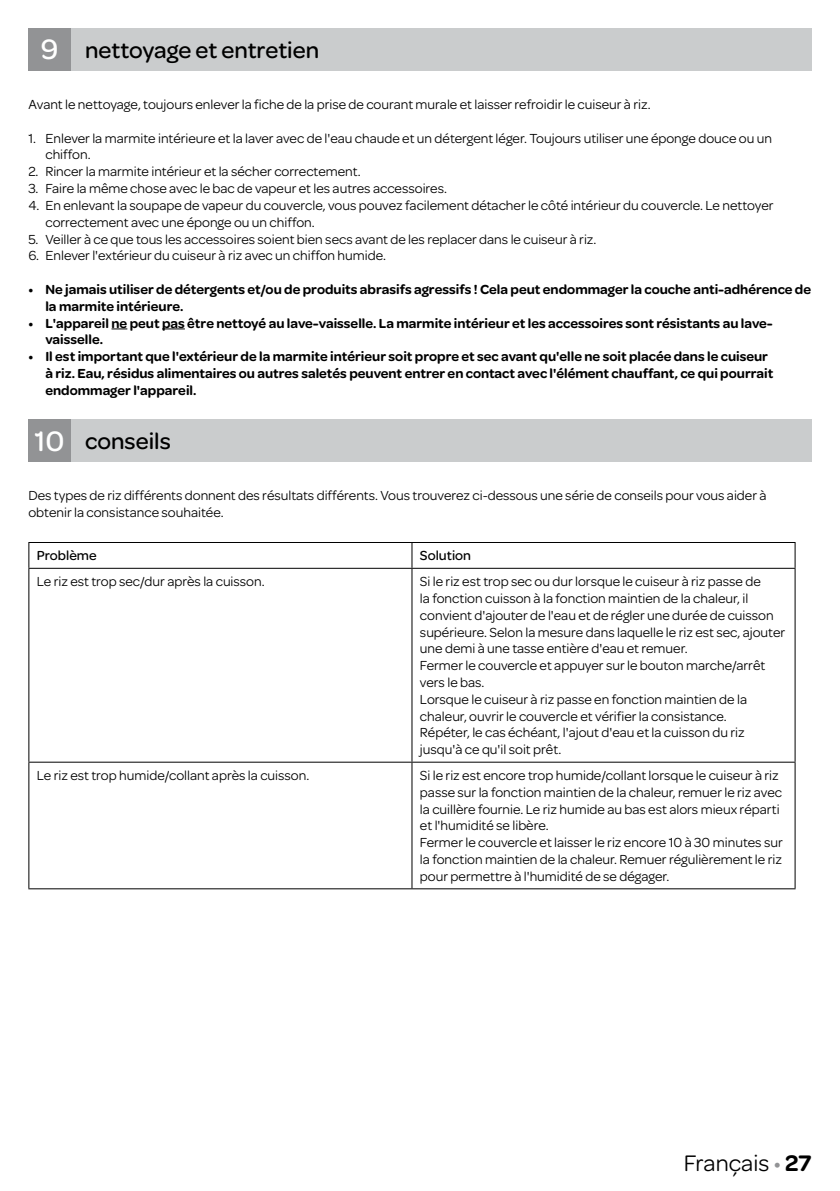
<style>
.page{position:relative;width:840px;height:1191px;background:#fff}
.page>*{position:absolute;margin:0;border:0;box-sizing:border-box;transform-origin:0 0}
.t1{font:500 24px "Omnes";color:#000}
.t2{font:24px "Omnes";color:#000}
.t3{font:14px/16.8px "Omnes";color:#000}
.t4{font:600 14px/16.8px "Omnes";color:#000}
.t5{font:500 14px "Omnes";color:#000}
.s1{font-size:30px;color:#fff}
.s2{color:#929395}
.s3{font-weight:600}
</style>
<div class="page">
<div style="left:57px;top:28px;width:754px;height:43px;background:#cacccd"></div>
<div style="left:28px;top:28px;width:43px;height:43px;background:#929395"></div>
<svg style="left:111px;top:328px;width:16px;height:1px"></svg>
<svg style="left:162px;top:328px;width:23px;height:1px"></svg>
<div style="left:57px;top:420px;width:754px;height:42px;background:#cacccd"></div>
<div style="left:28px;top:420px;width:43px;height:42px;background:#929395"></div>
<hr style="left:28px;top:542px;width:384px;height:1px;background:#000">
<svg style="left:28px;top:543px;width:1px;height:25px"></svg>
<hr style="left:412px;top:542px;width:383px;height:1px;background:#000">
<svg style="left:411px;top:543px;width:1px;height:25px"></svg>
<svg style="left:794px;top:543px;width:1px;height:25px"></svg>
<hr style="left:28px;top:568px;width:384px;height:1px;background:#000">
<hr style="left:28px;top:569px;width:1px;height:192px;background:#000">
<hr style="left:412px;top:568px;width:383px;height:1px;background:#000">
<hr style="left:411px;top:569px;width:1px;height:192px;background:#000">
<hr style="left:794px;top:569px;width:1px;height:192px;background:#000">
<hr style="left:28px;top:761px;width:384px;height:1px;background:#000">
<hr style="left:28px;top:762px;width:1px;height:126px;background:#000">
<hr style="left:412px;top:761px;width:383px;height:1px;background:#000">
<hr style="left:411px;top:762px;width:1px;height:126px;background:#000">
<hr style="left:794px;top:762px;width:1px;height:126px;background:#000">
<hr style="left:28px;top:888px;width:384px;height:1px;background:#000">
<hr style="left:412px;top:888px;width:383px;height:1px;background:#000">
<h1 class="t1" style="left:41px;top:33px;width:280px"><span class="s1">9</span> nettoyage et entretien</h1>
<p class="t3" style="left:28px;top:95px;width:623px">Avant le nettoyage, toujours enlever la fiche de la prise de courant murale et laisser refroidir le cuiseur à riz.</p>
<p class="t3" style="left:45px;top:129px;width:727px;text-indent:-17px">1. Enlever la marmite intérieure et la laver avec de l'eau chaude et un détergent léger. Toujours utiliser une éponge douce ou un chiffon.</p>
<p class="t3" style="left:28px;top:162px;width:333px">2. Rincer la marmite intérieur et la sécher correctement.</p>
<p class="t3" style="left:28px;top:179px;width:420px">3. Faire la même chose avec le bac de vapeur et les autres accessoires.</p>
<p class="t3" style="left:45px;top:196px;width:729px;text-indent:-17px">4. En enlevant la soupape de vapeur du couvercle, vous pouvez facilement détacher le côté intérieur du couvercle. Le nettoyer correctement avec une éponge ou un chiffon.</p>
<p class="t3" style="left:28px;top:230px;width:569px">5. Veiller à ce que tous les accessoires soient bien secs avant de les replacer dans le cuiseur à riz.</p>
<p class="t3" style="left:28px;top:246px;width:359px">6. Enlever l'extérieur du cuiseur à riz avec un chiffon humide.</p>
<p class="t4" style="left:45px;top:280px;width:766px;text-indent:-17px">• Ne jamais utiliser de détergents et/ou de produits abrasifs agressifs ! Cela peut endommager la couche anti-adhérence de la marmite intérieure.</p>
<p class="t4" style="left:45px;top:314px;width:728px;text-indent:-17px">• L'appareil ne peut pas être nettoyé au lave-vaisselle. La marmite intérieur et les accessoires sont résistants au lave&shy;vaisselle.</p>
<p class="t4" style="left:45px;top:347px;width:729px;text-indent:-17px">• Il est important que l'extérieur de la marmite intérieur soit propre et sec avant qu'elle ne soit placée dans le cuiseur à riz. Eau, résidus alimentaires ou autres saletés peuvent entrer en contact avec l'élément chauffant, ce qui pourrait endommager l'appareil.</p>
<h1 class="t1" style="left:35px;top:424px;width:138px"><span class="s1">10</span> conseils</h1>
<p class="t3" style="left:28px;top:486px;width:739px">Des types de riz différents donnent des résultats différents. Vous trouverez ci-dessous une série de conseils pour vous aider à obtenir la consistance souhaitée.</p>
<p class="t5" style="left:37px;top:546px;width:61px">Problème</p>
<p class="t5" style="left:420px;top:546px;width:53px">Solution</p>
<p class="t3" style="left:37px;top:572px;width:229px">Le riz est trop sec/dur après la cuisson.</p>
<p class="t3" style="left:420px;top:572px;width:366px">Si le riz est trop sec ou dur lorsque le cuiseur à riz passe de<br>la fonction cuisson à la fonction maintien de la chaleur, il convient d'ajouter de l'eau et de régler une durée de cuisson supérieure. Selon la mesure dans laquelle le riz est sec, ajouter une demi à une tasse entière d'eau et remuer.<br>Fermer le couvercle et appuyer sur le bouton marche/arrêt vers le bas.<br>Lorsque le cuiseur à riz passe en fonction maintien de la chaleur, ouvrir le couvercle et vérifier la consistance.<br>Répéter, le cas échéant, l'ajout d'eau et la cuisson du riz jusqu'à ce qu'il soit prêt.</p>
<p class="t3" style="left:37px;top:766px;width:274px">Le riz est trop humide/collant après la cuisson.</p>
<p class="t3" style="left:420px;top:766px;width:364px">Si le riz est encore trop humide/collant lorsque le cuiseur à riz passe sur la fonction maintien de la chaleur, remuer le riz avec la cuillère fournie. Le riz humide au bas est alors mieux réparti et l'humidité se libère.<br>Fermer le couvercle et laisser le riz encore 10 à 30 minutes sur la fonction maintien de la chaleur. Remuer régulièrement le riz pour permettre à l'humidité de se dégager.</p>
<h1 class="t2" style="left:683px;top:1146px;width:129px">Français <span class="s2">•</span> <span class="s3">27</span></h1>
</div>
